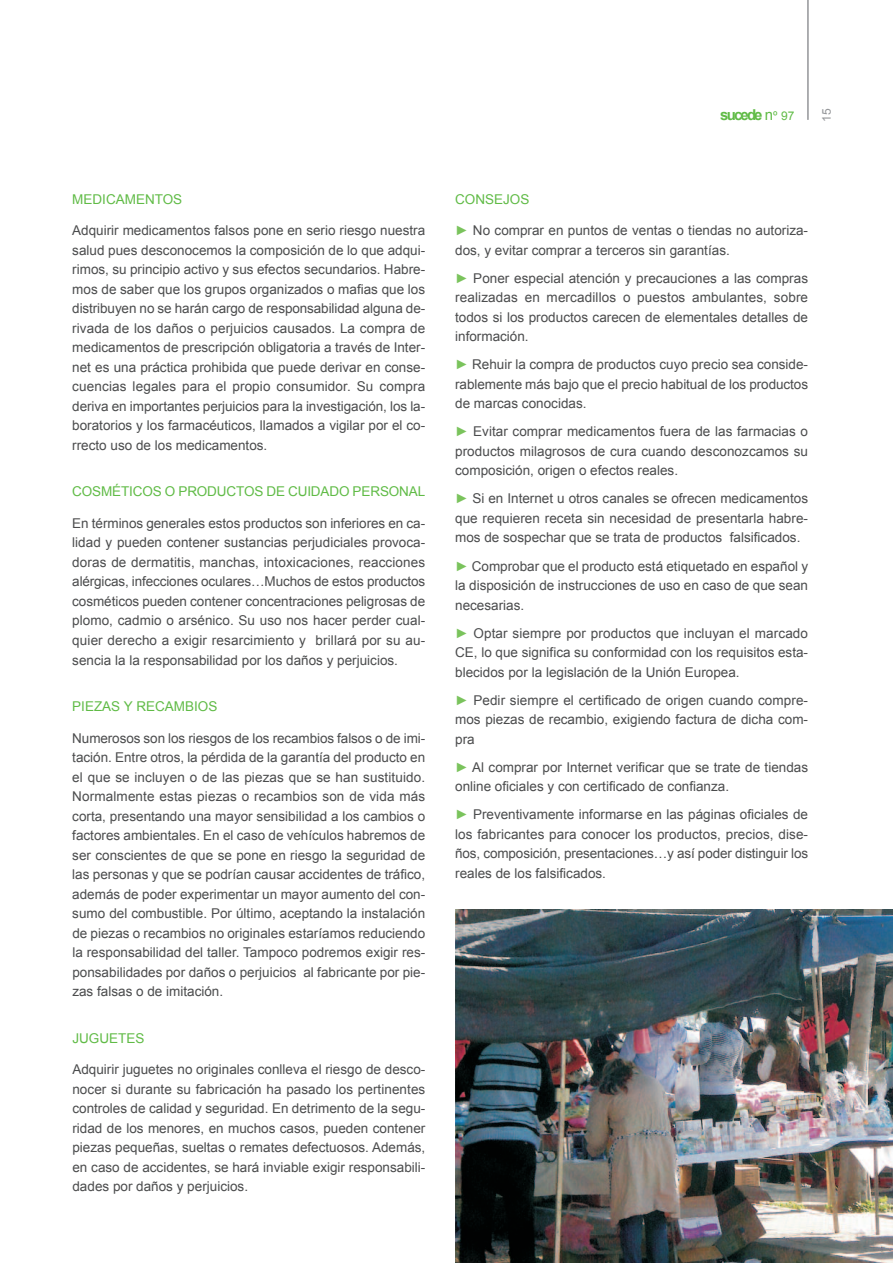
<style>
.page{position:relative;width:893px;height:1263px;background:#fff}
.page>*{position:absolute;margin:0;border:0;box-sizing:border-box;transform-origin:0 0}
.t1{font:700 15px "Arial";letter-spacing:-.125em;color:#60bb46}
.t2{font:13.5px/19.5px "Arial";color:#4b4c4d;text-align:justify}
.t3{font:13.5px "Arial";color:#60bb46}
.t4{font:12px "Arial";color:#60bb46}
.t5{font:12px "Arial";color:#939598}
.s1{font-weight:400}
.s2{color:#7ac35c}
</style>
<div class="page">
<hr style="left:807px;top:0;width:2px;height:120px;background:#939598">
<img style="left:455px;top:909px;width:438px;height:354px">
<p class="t3" style="left:72px;top:192px;width:112px">MEDICAMENTOS</p>
<p class="t2" style="left:72px;top:221px;width:354px">Adquirir medicamentos falsos pone en serio riesgo nuestra salud pues desconocemos la composición de lo que adqui&shy;rimos, su principio activo y sus efectos secundarios. Habre&shy;mos de saber que los grupos organizados o mafias que los distribuyen no se harán cargo de responsabilidad alguna de&shy;rivada de los daños o perjuicios causados. La compra de medicamentos de prescripción obligatoria a través de Inter&shy;net es una práctica prohibida que puede derivar en conse&shy;cuencias legales para el propio consumidor. Su compra deriva en importantes perjuicios para la investigación, los la&shy;boratorios y los farmacéuticos, llamados a vigilar por el co&shy;rrecto uso de los medicamentos.</p>
<p class="t3" style="left:72px;top:484px;width:354px">COSMÉTICOS O PRODUCTOS DE CUIDADO PERSONAL</p>
<p class="t2" style="left:72px;top:513px;width:354px">En términos generales estos productos son inferiores en ca&shy;lidad y pueden contener sustancias perjudiciales provoca&shy;doras de dermatitis, manchas, intoxicaciones, reacciones alérgicas, infecciones oculares…Muchos de estos productos cosméticos pueden contener concentraciones peligrosas de plomo, cadmio o arsénico. Su uso nos hacer perder cual&shy;quier derecho a exigir resarcimiento y brillará por su au&shy;sencia la la responsabilidad por los daños y perjuicios.</p>
<p class="t3" style="left:72px;top:699px;width:147px">PIEZAS Y RECAMBIOS</p>
<p class="t2" style="left:72px;top:728px;width:355px">Numerosos son los riesgos de los recambios falsos o de imi&shy;tación. Entre otros, la pérdida de la garantía del producto en el que se incluyen o de las piezas que se han sustituido.<br>Normalmente estas piezas o recambios son de vida más corta, presentando una mayor sensibilidad a los cambios o factores ambientales. En el caso de vehículos habremos de ser conscientes de que se pone en riesgo la seguridad de las personas y que se podrían causar accidentes de tráfico, además de poder experimentar un mayor aumento del con&shy;sumo del combustible. Por último, aceptando la instalación de piezas o recambios no originales estaríamos reduciendo la responsabilidad del taller. Tampoco podremos exigir res&shy;ponsabilidades por daños o perjuicios al fabricante por pie&shy;zas falsas o de imitación.</p>
<p class="t3" style="left:72px;top:1030px;width:74px">JUGUETES</p>
<p class="t2" style="left:72px;top:1059px;width:354px">Adquirir juguetes no originales conlleva el riesgo de desco&shy;nocer si durante su fabricación ha pasado los pertinentes controles de calidad y seguridad. En detrimento de la segu&shy;ridad de los menores, en muchos casos, pueden contener piezas pequeñas, sueltas o remates defectuosos. Además, en caso de accidentes, se hará inviable exigir responsabili&shy;dades por daños y perjuicios.</p>
<p class="t1" style="left:720px;top:106px;width:54px">sucede <span class="s1">n</span></p>
<p class="t4" style="left:773px;top:109px;width:23px">º 97</p>
<p class="t5" style="left:820px;top:122px;width:15px;rotate:-90deg">15</p>
<p class="t3" style="left:455px;top:192px;width:76px">CONSEJOS</p>
<p class="t2" style="left:455px;top:221px;width:354px"><span class="s2">►</span> No comprar en puntos de ventas o tiendas no autoriza&shy;dos, y evitar comprar a terceros sin garantías.</p>
<p class="t2" style="left:455px;top:268px;width:354px"><span class="s2">►</span> Poner especial atención y precauciones a las compras realizadas en mercadillos o puestos ambulantes, sobre todos si los productos carecen de elementales detalles de información.</p>
<p class="t2" style="left:455px;top:355px;width:354px"><span class="s2">►</span> Rehuir la compra de productos cuyo precio sea conside&shy;rablemente más bajo que el precio habitual de los productos de marcas conocidas.</p>
<p class="t2" style="left:455px;top:422px;width:354px"><span class="s2">►</span> Evitar comprar medicamentos fuera de las farmacias o productos milagrosos de cura cuando desconozcamos su composición, origen o efectos reales.</p>
<p class="t2" style="left:455px;top:489px;width:354px"><span class="s2">►</span> Si en Internet u otros canales se ofrecen medicamentos que requieren receta sin necesidad de presentarla habre&shy;mos de sospechar que se trata de productos falsificados.</p>
<p class="t2" style="left:455px;top:556px;width:354px"><span class="s2">►</span> Comprobar que el producto está etiquetado en español y la disposición de instrucciones de uso en caso de que sean necesarias.</p>
<p class="t2" style="left:455px;top:623px;width:354px"><span class="s2">►</span> Optar siempre por productos que incluyan el marcado CE, lo que significa su conformidad con los requisitos esta&shy;blecidos por la legislación de la Unión Europea.</p>
<p class="t2" style="left:455px;top:690px;width:354px"><span class="s2">►</span> Pedir siempre el certificado de origen cuando compre&shy;mos piezas de recambio, exigiendo factura de dicha com&shy;pra</p>
<p class="t2" style="left:455px;top:757px;width:354px"><span class="s2">►</span> Al comprar por Internet verificar que se trate de tiendas online oficiales y con certificado de confianza.</p>
<p class="t2" style="left:455px;top:805px;width:354px"><span class="s2">►</span> Preventivamente informarse en las páginas oficiales de los fabricantes para conocer los productos, precios, dise&shy;ños, composición, presentaciones…y así poder distinguir los reales de los falsificados.</p>
</div>
